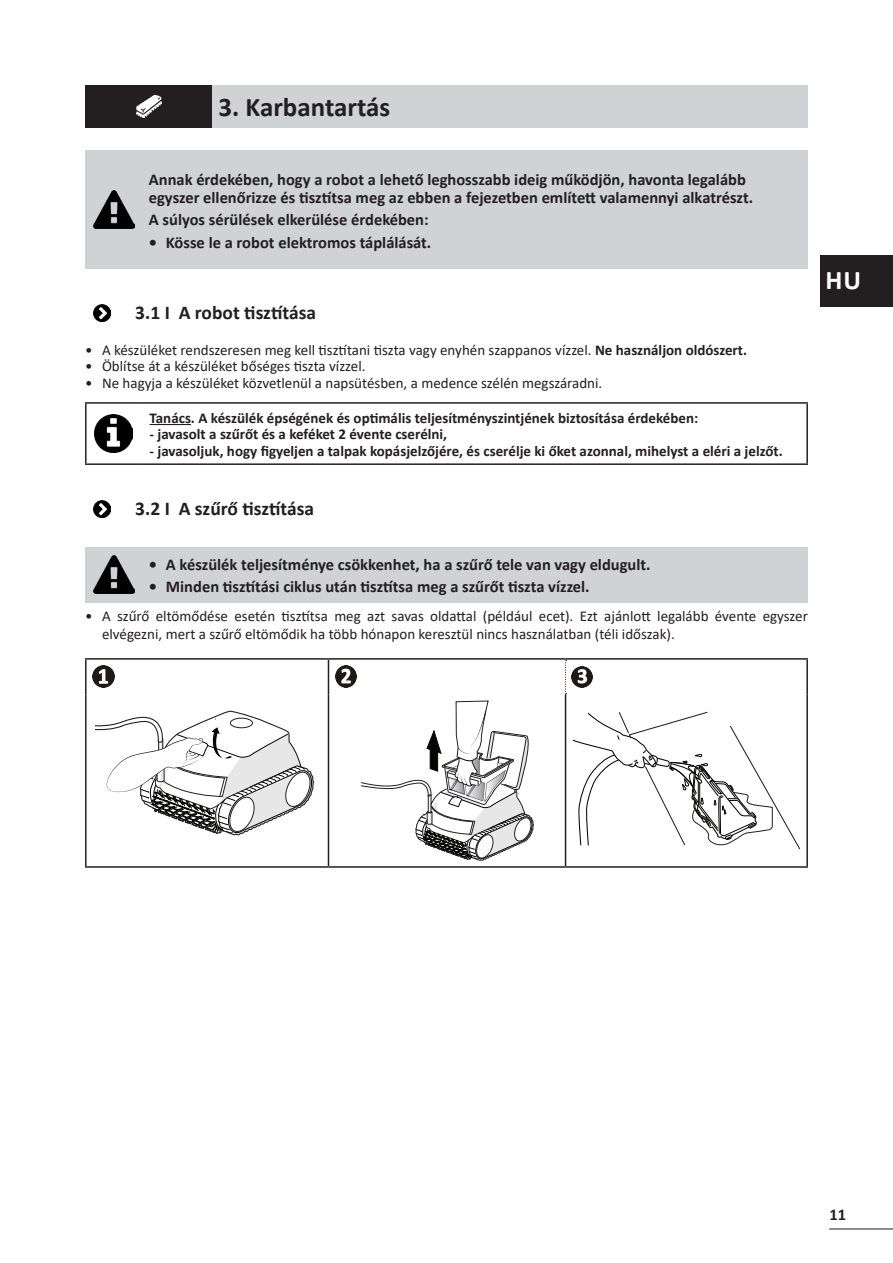
<style>
.page{position:relative;width:893px;height:1263px;background:#fff}
.page>*{position:absolute;margin:0;border:0;box-sizing:border-box;transform-origin:0 0}
.Titre_1{font:700 27px "Calibri";color:#231f20}
.t1{font:700 27px "Calibri";color:#fff}
.Titre_2{font:700 19.5px "Calibri";color:#231f20}
.Encadré_Warning{font:700 16.5px/18px "Calibri";color:#231f20}
.t2{font:15px/18px "Calibri";color:#231f20}
.Titre_conseil{font:700 15px "Calibri";color:#231f20}
.s1{font-weight:700}
</style>
<div class="page">
<hr style="left:829px;top:1228px;width:64px;height:1px;background:#231f20">
<div style="left:85px;top:85px;width:128px;height:43px;background:#231f20"></div>
<div style="left:213px;top:85px;width:595px;height:43px;background:#d1d2d4"></div>
<img style="left:136px;top:95px;width:26px;height:23px">
<div style="left:85px;top:151px;width:55px;height:118px;background:#d1d2d4"></div>
<div style="left:140px;top:151px;width:668px;height:118px;background:#d1d2d4"></div>
<img style="left:94px;top:191px;width:41px;height:38px">
<img style="left:94px;top:305px;width:17px;height:17px">
<hr style="left:85px;top:402px;width:56px;height:2px;background:#231f20">
<hr style="left:85px;top:404px;width:2px;height:59px;background:#231f20">
<hr style="left:141px;top:402px;width:667px;height:2px;background:#231f20">
<hr style="left:806px;top:404px;width:2px;height:59px;background:#231f20">
<hr style="left:85px;top:463px;width:56px;height:2px;background:#231f20">
<hr style="left:141px;top:463px;width:667px;height:2px;background:#231f20">
<img style="left:94px;top:414px;width:39px;height:39px">
<hr style="left:150px;top:424px;width:41px;height:1px;background:#231f20">
<img style="left:94px;top:501px;width:17px;height:17px">
<div style="left:85px;top:547px;width:55px;height:55px;background:#d1d2d4"></div>
<div style="left:140px;top:547px;width:668px;height:55px;background:#d1d2d4"></div>
<img style="left:94px;top:556px;width:41px;height:38px">
<hr style="left:85px;top:658px;width:243px;height:2px;background:#231f20">
<hr style="left:85px;top:660px;width:2px;height:34px;background:#231f20">
<hr style="left:328px;top:658px;width:238px;height:2px;background:#231f20">
<hr style="left:328px;top:660px;width:1px;height:34px;background:#231f20">
<hr style="left:566px;top:658px;width:242px;height:2px;background:#231f20">
<hr style="left:806px;top:660px;width:2px;height:34px;background:#231f20">
<hr style="left:85px;top:694px;width:2px;height:172px;background:#231f20">
<hr style="left:328px;top:694px;width:1px;height:172px;background:#231f20">
<hr style="left:565px;top:694px;width:1px;height:172px;background:#231f20">
<hr style="left:806px;top:694px;width:2px;height:172px;background:#231f20">
<hr style="left:85px;top:866px;width:243px;height:2px;background:#231f20">
<hr style="left:328px;top:866px;width:238px;height:2px;background:#231f20">
<hr style="left:566px;top:866px;width:242px;height:2px;background:#231f20">
<svg style="left:565px;top:660px;width:2px;height:34px"></svg>
<img style="left:93px;top:666px;width:21px;height:21px">
<img style="left:336px;top:666px;width:21px;height:21px">
<img style="left:572px;top:666px;width:21px;height:21px">
<svg style="left:96px;top:711px;width:218px;height:125px"></svg>
<svg style="left:361px;top:700px;width:173px;height:161px"></svg>
<svg style="left:572px;top:711px;width:229px;height:139px"></svg>
<div style="left:821px;top:255px;width:72px;height:51px;background:#231f20"></div>
<p class="Titre_1" style="left:219px;top:88px;width:173px">3. Karbantartás</p>
<p class="Encadré_Warning" style="left:149px;top:171px;width:606px">Annak érdekében, hogy a robot a lehető leghosszabb ideig működjön, havonta legalább egyszer ellenőrizze és tisztítsa meg az ebben a fejezetben említett valamennyi alkatrészt.</p>
<p class="Encadré_Warning" style="left:149px;top:211px;width:281px">A súlyos sérülések elkerülése érdekében:</p>
<p class="Encadré_Warning" style="left:149px;top:233px;width:284px">• Kösse le a robot elektromos táplálását.</p>
<p class="Titre_2" style="left:135px;top:299px;width:182px">3.1 I A robot tisztítása</p>
<p class="t2" style="left:85px;top:340px;width:664px">• A készüléket rendszeresen meg kell tisztítani tiszta vagy enyhén szappanos vízzel. <span class="s1">Ne használjon oldószert.</span></p>
<p class="t2" style="left:85px;top:357px;width:282px">• Öblítse át a készüléket bőséges tiszta vízzel.</p>
<p class="t2" style="left:85px;top:373px;width:519px">• Ne hagyja a készüléket közvetlenül a napsütésben, a medence szélén megszáradni.</p>
<p class="Titre_conseil" style="left:150px;top:407px;width:550px">Tanács. A készülék épségének és optimális teljesítményszintjének biztosítása érdekében:</p>
<p class="Titre_conseil" style="left:150px;top:424px;width:299px">- javasolt a szűrőt és a keféket 2 évente cserélni,</p>
<p class="Titre_conseil" style="left:150px;top:440px;width:635px">- javasoljuk, hogy figyeljen a talpak kopásjelzőjére, és cserélje ki őket azonnal, mihelyst a eléri a jelzőt.</p>
<p class="Titre_2" style="left:135px;top:495px;width:180px">3.2 I A szűrő tisztítása</p>
<p class="Encadré_Warning" style="left:149px;top:555px;width:503px">• A készülék teljesítménye csökkenhet, ha a szűrő tele van vagy eldugult.</p>
<p class="Encadré_Warning" style="left:149px;top:577px;width:442px">• Minden tisztítási ciklus után tisztítsa meg a szűrőt tiszta vízzel.</p>
<p class="t2" style="left:102px;top:607px;width:707px;text-indent:-17px">• A szűrő eltömődése esetén tisztítsa meg azt savas oldattal (például ecet). Ezt ajánlott legalább évente egyszer elvégezni, mert a szűrő eltömődik ha több hónapon keresztül nincs használatban (téli időszak).</p>
<h1 class="t1" style="left:825px;top:261px;width:37px">HU</h1>
<p class="Encadré_Warning" style="left:829px;top:1206px;width:18px">11</p>
</div>
